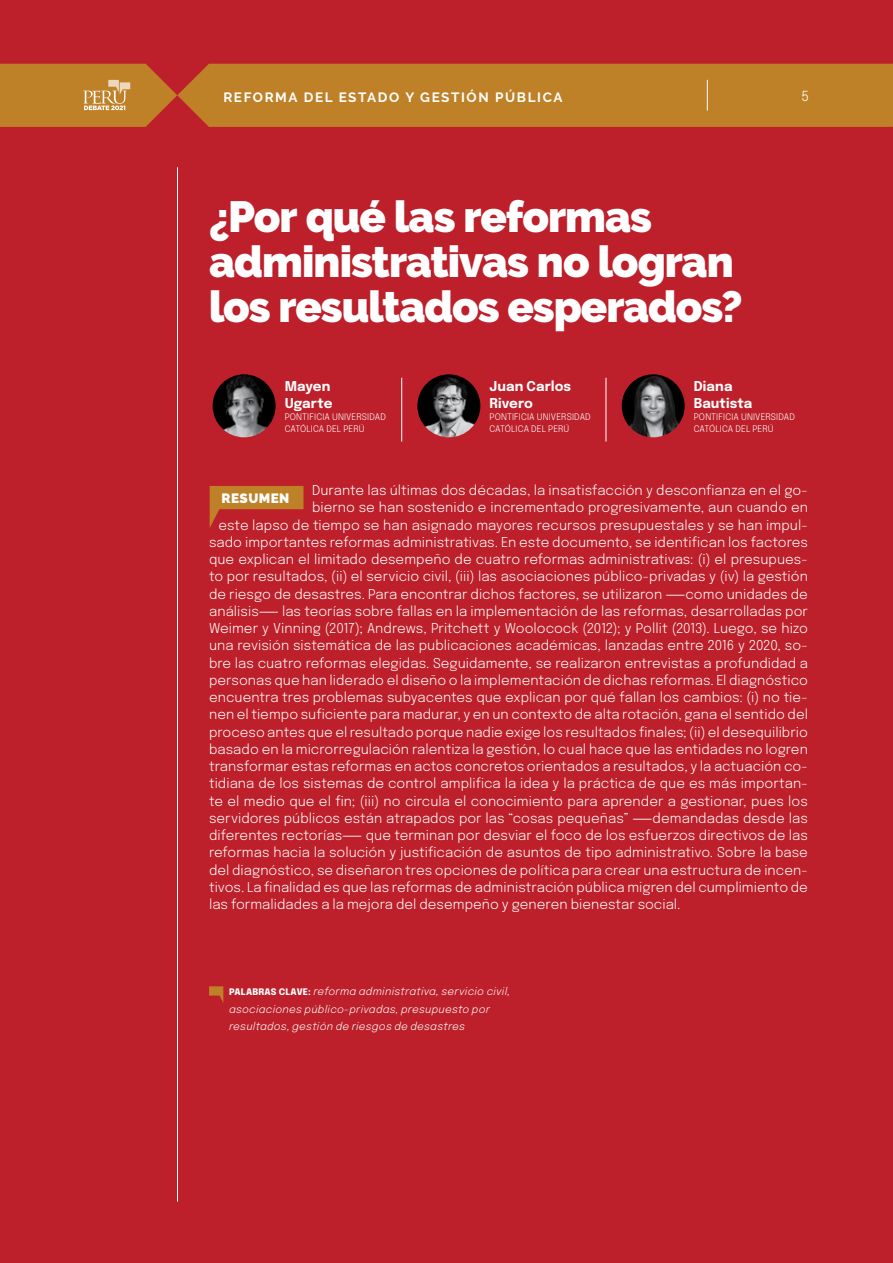
<style>
.page{position:relative;width:893px;height:1263px;background:#bd202a}
.page>*{position:absolute;margin:0;border:0;box-sizing:border-box;transform-origin:0 0}
.t1{font:900 43.5px/45px "Raleway";letter-spacing:-.025em;color:#fff}
.t2{font:300 13.8px "Epilogue";color:#fff}
.t3{font:300 13.5px "Epilogue";letter-spacing:.005em;color:#fff}
.t4{font:700 13.5px/16.5px "Epilogue";letter-spacing:.005em;color:#fff}
.t5{font:700 13.5px "Raleway";letter-spacing:.12em;color:#fff}
.t6{font:900 13.5px "Raleway";letter-spacing:.03em;color:#fff}
.t7{font:italic 300 10.5px/17.2px "Epilogue";letter-spacing:.02em;color:#fff}
.t8{font:300 9px/12px "Epilogue";letter-spacing:.01em;color:#fff}
.s1{font-family:"Helvetica Neue"}
.s2{font-weight:800;font-style:normal;font-size:9px}
</style>
<div class="page">
<svg style="left:209px;top:986px;width:14px;height:16px"></svg>
<svg style="left:210px;top:486px;width:93px;height:41px"></svg>
<hr style="left:177px;top:167px;width:1px;height:1035px;background:#fff">
<div style="left:0;top:64px;width:893px;height:63px;background:#bf8128"></div>
<hr style="left:707px;top:80px;width:1px;height:31px;background:#fff">
<hr style="left:401px;top:378px;width:1px;height:63px;background:#fff">
<hr style="left:606px;top:378px;width:1px;height:63px;background:#fff">
<img style="left:213px;top:374px;width:63px;height:63px;border-radius:31px">
<img style="left:417px;top:374px;width:63px;height:63px;border-radius:31px">
<img style="left:622px;top:374px;width:63px;height:63px;border-radius:32px">
<p class="t5" style="left:223px;top:89px;width:341px">REFORMA DEL ESTADO Y GESTIÓN PÚBLICA</p>
<p class="t2" style="left:801px;top:86px;width:9px">5</p>
<h1 class="t1" style="left:209px;top:194px;width:535px">¿Por qué las reformas administrativas no logran los resultados esperados?</h1>
<p class="t4" style="left:285px;top:377px;width:49px">Mayen<br>Ugarte</p>
<p class="t8" style="left:285px;top:410px;width:103px">PONTIFICIA UNIVERSIDAD<br>CATÓLICA DEL PERÚ</p>
<p class="t4" style="left:489px;top:377px;width:83px">Juan Carlos<br>Rivero</p>
<p class="t8" style="left:489px;top:410px;width:103px">PONTIFICIA UNIVERSIDAD<br>CATÓLICA DEL PERÚ</p>
<p class="t4" style="left:694px;top:377px;width:60px">Diana<br>Bautista</p>
<p class="t8" style="left:694px;top:410px;width:103px">PONTIFICIA UNIVERSIDAD<br>CATÓLICA DEL PERÚ</p>
<p class="t3" style="left:312px;top:481px;width:497px">Durante las últimas dos décadas, la insatisfacción y desconfianza en el go-</p>
<p class="t3" style="left:312px;top:498px;width:497px">bierno se han sostenido e incrementado progresivamente, aun cuando en</p>
<p class="t3" style="left:218px;top:515px;width:591px">este lapso de tiempo se han asignado mayores recursos presupuestales y se han impul-</p>
<p class="t3" style="left:209px;top:532px;width:600px">sado importantes reformas administrativas. En este documento, se identifican los factores</p>
<p class="t3" style="left:209px;top:550px;width:600px">que explican el limitado desempeño de cuatro reformas administrativas: (i) el presupues-</p>
<p class="t3" style="left:209px;top:567px;width:600px">to por resultados, (ii) el servicio civil, (iii) las asociaciones público-privadas y (iv) la gestión</p>
<p class="t3" style="left:209px;top:584px;width:600px">de riesgo de desastres. Para encontrar dichos factores, se utilizaron <span class="s1">―</span>como unidades de</p>
<p class="t3" style="left:209px;top:601px;width:600px">análisis<span class="s1">―</span> las teorías sobre fallas en la implementación de las reformas, desarrolladas por</p>
<p class="t3" style="left:209px;top:619px;width:600px">Weimer y Vinning (2017); Andrews, Pritchett y Woolocock (2012); y Pollit (2013). Luego, se hizo</p>
<p class="t3" style="left:209px;top:636px;width:600px">una revisión sistemática de las publicaciones académicas, lanzadas entre 2016 y 2020, so-</p>
<p class="t3" style="left:209px;top:653px;width:600px">bre las cuatro reformas elegidas. Seguidamente, se realizaron entrevistas a profundidad a</p>
<p class="t3" style="left:209px;top:670px;width:600px">personas que han liderado el diseño o la implementación de dichas reformas. El diagnóstico</p>
<p class="t3" style="left:209px;top:688px;width:600px">encuentra tres problemas subyacentes que explican por qué fallan los cambios: (i) no tie-</p>
<p class="t3" style="left:209px;top:705px;width:600px">nen el tiempo suficiente para madurar, y en un contexto de alta rotación, gana el sentido del</p>
<p class="t3" style="left:209px;top:722px;width:600px">proceso antes que el resultado porque nadie exige los resultados finales; (ii) el desequilibrio</p>
<p class="t3" style="left:209px;top:739px;width:600px">basado en la microrregulación ralentiza la gestión, lo cual hace que las entidades no logren</p>
<p class="t3" style="left:209px;top:757px;width:600px">transformar estas reformas en actos concretos orientados a resultados, y la actuación co-</p>
<p class="t3" style="left:209px;top:774px;width:600px">tidiana de los sistemas de control amplifica la idea y la práctica de que es más importan-</p>
<p class="t3" style="left:209px;top:791px;width:600px">te el medio que el fin; (iii) no circula el conocimiento para aprender a gestionar, pues los</p>
<p class="t3" style="left:209px;top:808px;width:600px">servidores públicos están atrapados por las “cosas pequeñas” <span class="s1">―</span>demandadas desde las</p>
<p class="t3" style="left:209px;top:826px;width:600px">diferentes rectorías<span class="s1">―</span> que terminan por desviar el foco de los esfuerzos directivos de las</p>
<p class="t3" style="left:209px;top:843px;width:600px">reformas hacia la solución y justificación de asuntos de tipo administrativo. Sobre la base</p>
<p class="t3" style="left:209px;top:860px;width:600px">del diagnóstico, se diseñaron tres opciones de política para crear una estructura de incen-</p>
<p class="t3" style="left:209px;top:877px;width:600px">tivos. La finalidad es que las reformas de administración pública migren del cumplimiento de</p>
<p class="t3" style="left:209px;top:895px;width:473px">las formalidades a la mejora del desempeño y generen bienestar social.</p>
<p class="t6" style="left:222px;top:490px;width:69px">RESUMEN</p>
<p class="t7" style="left:229px;top:982px;width:283px"><span class="s2">PALABRAS CLAVE:</span> reforma administrativa, servicio civil, asociaciones público-privadas, presupuesto por resultados, gestión de riesgos de desastres</p>
</div>
